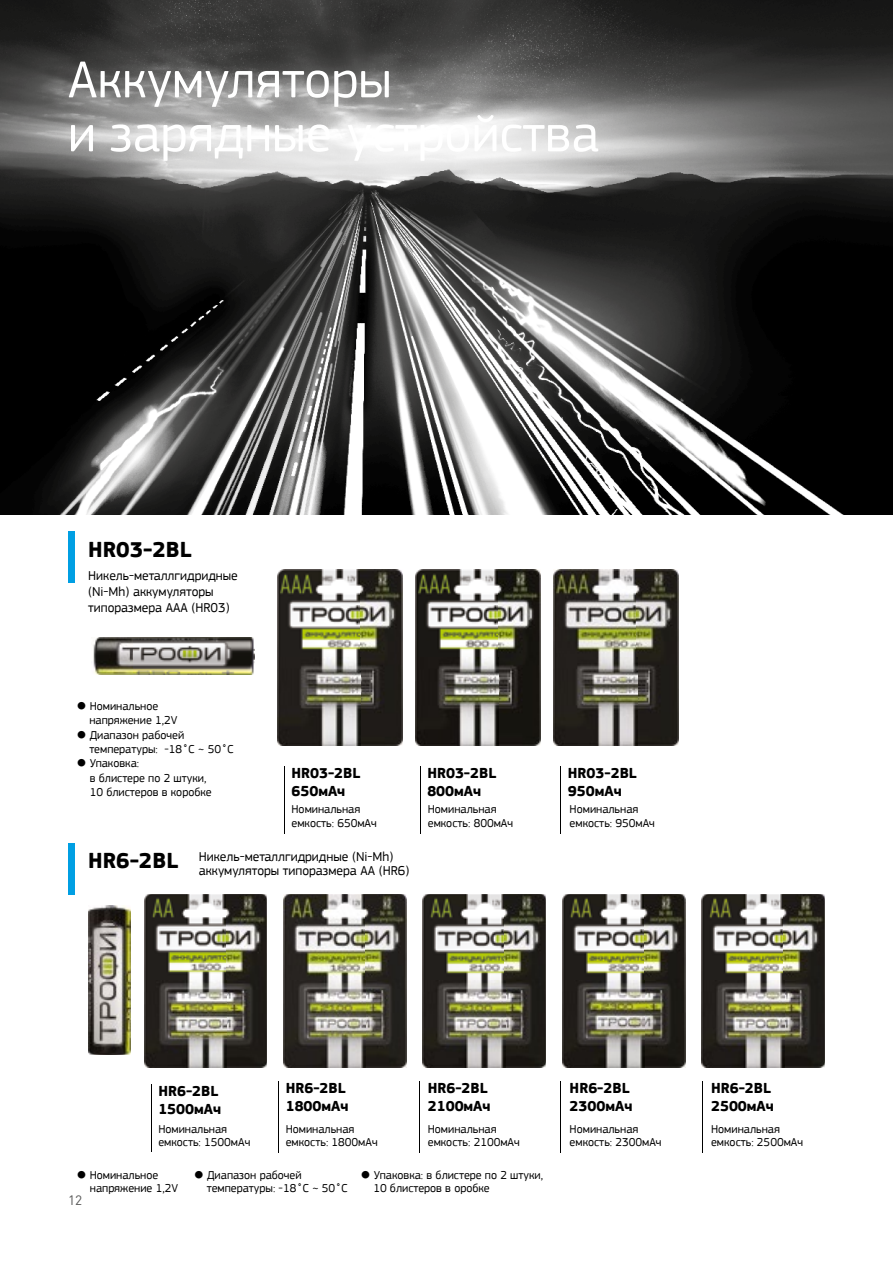
<style>
.page{position:relative;width:893px;height:1263px;background:#fff}
.page>*{position:absolute;margin:0;border:0;box-sizing:border-box;transform-origin:0 0}
.t1{font:54px/54px "PF Square Sans Pro";color:#fff}
.t2{font:700 22.5px "PF Square Sans Pro";color:#000}
.t3{font:700 15px/18px "PF Square Sans Pro";color:#000}
.t4{font:13.5px/16.2px "PF Square Sans Pro";color:#000}
.t5{font:13.5px "DIN Pro";color:#575756}
.t6{font:12px/13.5px "PF Square Sans Pro";color:#000}
</style>
<div class="page">
<img style="left:0;top:0;width:893px;height:514px">
<div style="left:68px;top:532px;width:6px;height:51px;background:#009fe3"></div>
<div style="left:68px;top:843px;width:6px;height:51px;background:#009fe3"></div>
<hr style="left:561px;top:766px;width:1px;height:68px;background:#000">
<hr style="left:420px;top:766px;width:1px;height:68px;background:#000">
<hr style="left:278px;top:1081px;width:1px;height:71px;background:#000">
<hr style="left:419px;top:1081px;width:1px;height:71px;background:#000">
<hr style="left:560px;top:1081px;width:1px;height:71px;background:#000">
<hr style="left:702px;top:1081px;width:1px;height:71px;background:#000">
<img style="left:416px;top:569px;width:124px;height:176px">
<img style="left:283px;top:894px;width:123px;height:174px">
<img style="left:423px;top:894px;width:123px;height:174px">
<img style="left:562px;top:894px;width:123px;height:174px">
<img style="left:702px;top:894px;width:123px;height:174px">
<img style="left:554px;top:569px;width:124px;height:176px">
<img style="left:93px;top:638px;width:161px;height:36px">
<img style="left:88px;top:905px;width:42px;height:150px">
<hr style="left:151px;top:1084px;width:1px;height:68px;background:#000">
<img style="left:144px;top:894px;width:123px;height:173px">
<hr style="left:284px;top:766px;width:1px;height:68px;background:#000">
<img style="left:277px;top:569px;width:125px;height:176px">
<h1 class="t1" style="left:68px;top:53px;width:533px">Аккумуляторы<br>и зарядные устройства</h1>
<h2 class="t2" style="left:88px;top:536px;width:105px">HR03-2BL</h2>
<p class="t4" style="left:88px;top:567px;width:151px">Никель-металлгидридные (Ni-Mh) аккумуляторы типоразмера АAА (HR03)</p>
<p class="t6" style="left:89px;top:699px;width:90px;line-height:14.4px;text-indent:-13px">● Номинальное напряжение 1,2V</p>
<p class="t6" style="left:89px;top:727px;width:146px;line-height:14.4px;text-indent:-13px">● Диапазон рабочей температуры: -18˚С ~ 50˚С</p>
<p class="t6" style="left:90px;top:756px;width:123px;line-height:14.4px;text-indent:-14px">● Упаковка:<br>в блистере по 2 штуки,<br>10 блистеров в коробке</p>
<p class="t3" style="left:291px;top:764px;width:70px">HR03-2BL<br>650мАч</p>
<p class="t6" style="left:291px;top:803px;width:87px">Номинальная емкость: 650мАч</p>
<p class="t6" style="left:428px;top:803px;width:87px">Номинальная емкость: 800мАч</p>
<p class="t6" style="left:570px;top:803px;width:87px">Номинальная емкость: 950мАч</p>
<p class="t3" style="left:427px;top:764px;width:70px">HR03-2BL<br>800мАч</p>
<p class="t3" style="left:568px;top:764px;width:70px">HR03-2BL<br>950мАч</p>
<h2 class="t2" style="left:88px;top:847px;width:91px">HR6-2BL</h2>
<p class="t4" style="left:199px;top:850px;width:212px;line-height:13.5px">Никель-металлгидридные (Ni-Mh) аккумуляторы типоразмера АА (HR6)</p>
<p class="t3" style="left:158px;top:1082px;width:64px">HR6-2BL<br>1500мАч</p>
<p class="t3" style="left:286px;top:1079px;width:64px">HR6-2BL<br>1800мАч</p>
<p class="t3" style="left:428px;top:1079px;width:64px">HR6-2BL<br>2100мАч</p>
<p class="t3" style="left:570px;top:1079px;width:64px">HR6-2BL<br>2300мАч</p>
<p class="t3" style="left:711px;top:1079px;width:64px">HR6-2BL<br>2500мАч</p>
<p class="t6" style="left:158px;top:1122px;width:93px">Номинальная емкость: 1500мАч</p>
<p class="t6" style="left:90px;top:1168px;width:90px;text-indent:-14px">● Номинальное напряжение 1,2V</p>
<p class="t6" style="left:207px;top:1168px;width:142px;text-indent:-13px">● Диапазон рабочей температуры: -18˚С ~ 50˚С</p>
<p class="t6" style="left:373px;top:1168px;width:171px;text-indent:-13px">● Упаковка: в блистере по 2 штуки,<br>10 блистеров в оробке</p>
<p class="t6" style="left:286px;top:1122px;width:93px">Номинальная емкость: 1800мАч</p>
<p class="t6" style="left:428px;top:1122px;width:93px">Номинальная емкость: 2100мАч</p>
<p class="t6" style="left:570px;top:1122px;width:93px">Номинальная емкость: 2300мАч</p>
<p class="t6" style="left:711px;top:1122px;width:93px">Номинальная емкость: 2500мАч</p>
<p class="t5" style="left:68px;top:1192px;width:16px">12</p>
</div>
